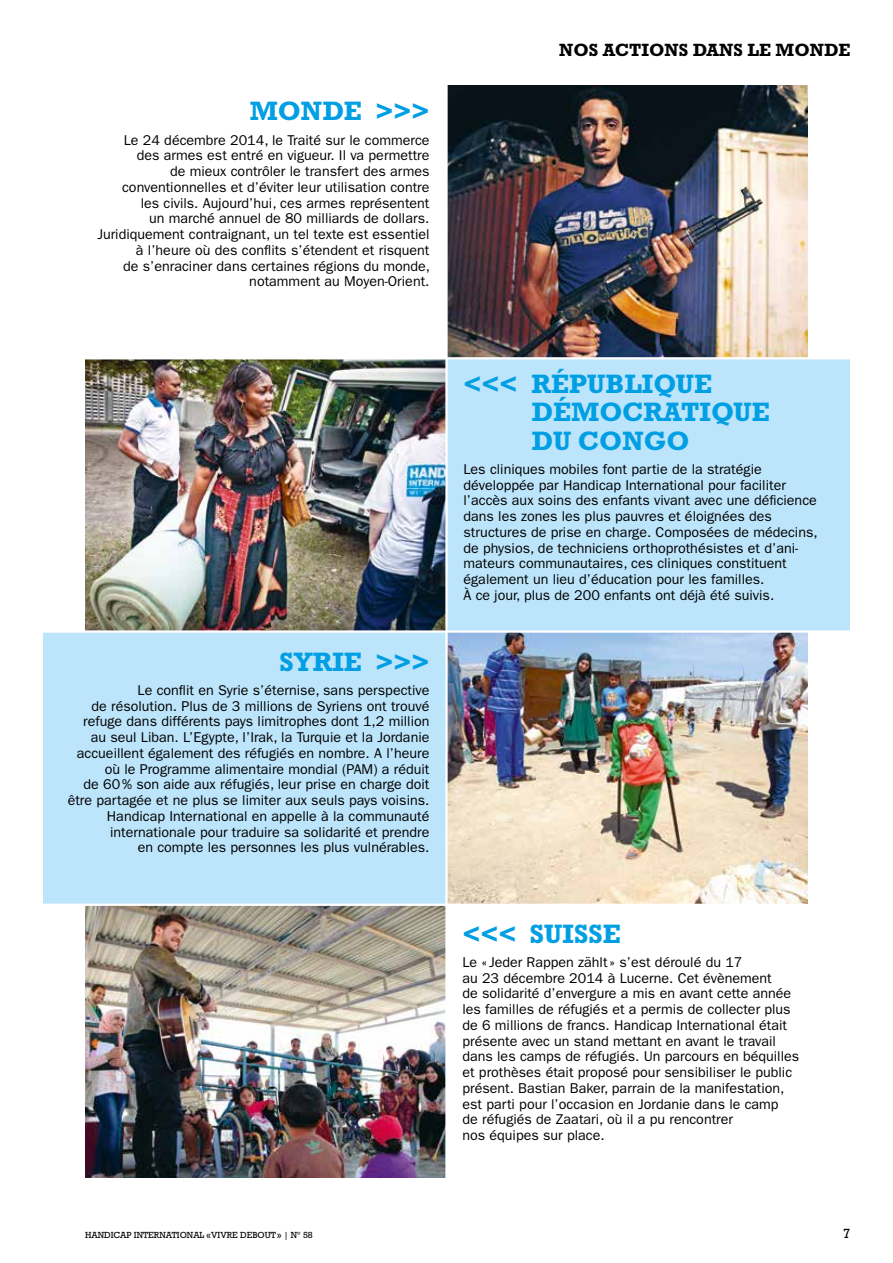
<style>
.page{position:relative;width:893px;height:1263px;background:#fff}
.page>*{position:absolute;margin:0;border:0;box-sizing:border-box;transform-origin:0 0}
.t1{font:700 27px/28.5px "Rockwell Std";color:#009fe3}
.t2{font:700 18px "Rockwell Std";color:#000}
.t3{font:14.25px/15.8px "ITC Franklin Gothic Std";color:#000}
.t4{font:13.5px "Rockwell Std";color:#000}
.t5{font:9px "Rockwell Std";color:#000}
</style>
<div class="page">
<div style="left:446px;top:359px;width:404px;height:271px;background:#bce4fa"></div>
<img style="left:448px;top:85px;width:360px;height:272px">
<div style="left:43px;top:631px;width:403px;height:274px;background:#bce4fa"></div>
<img style="left:85px;top:359px;width:360px;height:271px">
<img style="left:448px;top:633px;width:360px;height:271px">
<img style="left:85px;top:906px;width:360px;height:272px">
<hr style="left:445px;top:0;width:3px;height:1263px;background:#fff">
<hr style="left:0;top:630px;width:893px;height:3px;background:#fff">
<hr style="left:0;top:904px;width:893px;height:2px;background:#fff">
<h1 class="t1" style="left:250px;top:97px;width:181px">MONDE &gt;&gt;&gt;</h1>
<p class="t3" style="left:97px;top:132px;width:334px;text-align:right">Le 24 décembre 2014, le Traité sur le commerce<br>des armes est entré en vigueur. Il va permettre<br>de mieux contrôler le transfert des armes conventionnelles et d’éviter leur utilisation contre<br>les civils. Aujourd’hui, ces armes représentent<br>un marché annuel de 80 milliards de dollars.<br>Juridiquement contraignant, un tel texte est essentiel à l’heure où des conflits s’étendent et risquent<br>de s’enraciner dans certaines régions du monde, notamment au Moyen-Orient.</p>
<h1 class="t1" style="left:280px;top:647px;width:151px">SYRIE &gt;&gt;&gt;</h1>
<p class="t3" style="left:68px;top:682px;width:363px;text-align:right">Le conflit en Syrie s’éternise, sans perspective<br>de résolution. Plus de 3 millions de Syriens ont trouvé refuge dans différents pays limitrophes dont 1,2 million au seul Liban. L’Egypte, l’Irak, la Turquie et la Jordanie accueillent également des réfugiés en nombre. A l’heure où le Programme alimentaire mondial (PAM) a réduit<br>de 60% son aide aux réfugiés, leur prise en charge doit être partagée et ne plus se limiter aux seuls pays voisins.<br>Handicap International en appelle à la communauté internationale pour traduire sa solidarité et prendre<br>en compte les personnes les plus vulnérables.</p>
<p class="t2" style="left:559px;top:39px;width:293px">NOS ACTIONS DANS LE MONDE</p>
<h1 class="t1" style="left:532px;top:369px;width:240px;text-indent:-68px">&lt;&lt;&lt; RÉPUBLIQUE<br>DÉMOCRATIQUE<br>DU CONGO</h1>
<p class="t3" style="left:463px;top:461px;width:356px">Les cliniques mobiles font partie de la stratégie développée par Handicap International pour faciliter l’accès aux soins des enfants vivant avec une déficience dans les zones les plus pauvres et éloignées des structures de prise en charge. Composées de médecins, de physios, de techniciens orthoprothésistes et d’ani&shy;mateurs communautaires, ces cliniques constituent également un lieu d’éducation pour les familles.<br>À ce jour, plus de 200 enfants ont déjà été suivis.</p>
<h1 class="t1" style="left:462px;top:919px;width:160px">&lt;&lt;&lt; SUISSE</h1>
<p class="t3" style="left:462px;top:954px;width:338px">Le « Jeder Rappen zählt » s’est déroulé du 17<br>au 23 décembre 2014 à Lucerne. Cet évènement<br>de solidarité d’envergure a mis en avant cette année les familles de réfugiés et a permis de collecter plus de 6 millions de francs. Handicap International était présente avec un stand mettant en avant le travail dans les camps de réfugiés. Un parcours en béquilles et prothèses était proposé pour sensibiliser le public présent. Bastian Baker, parrain de la manifestation, est parti pour l’occasion en Jordanie dans le camp<br>de réfugiés de Zaatari, où il a pu rencontrer<br>nos équipes sur place.</p>
<p class="t5" style="left:85px;top:1230px;width:229px">HANDICAP INTERNATIONAL «VIVRE DEBOUT» | N° 58</p>
<p class="t4" style="left:843px;top:1226px;width:9px">7</p>
</div>
